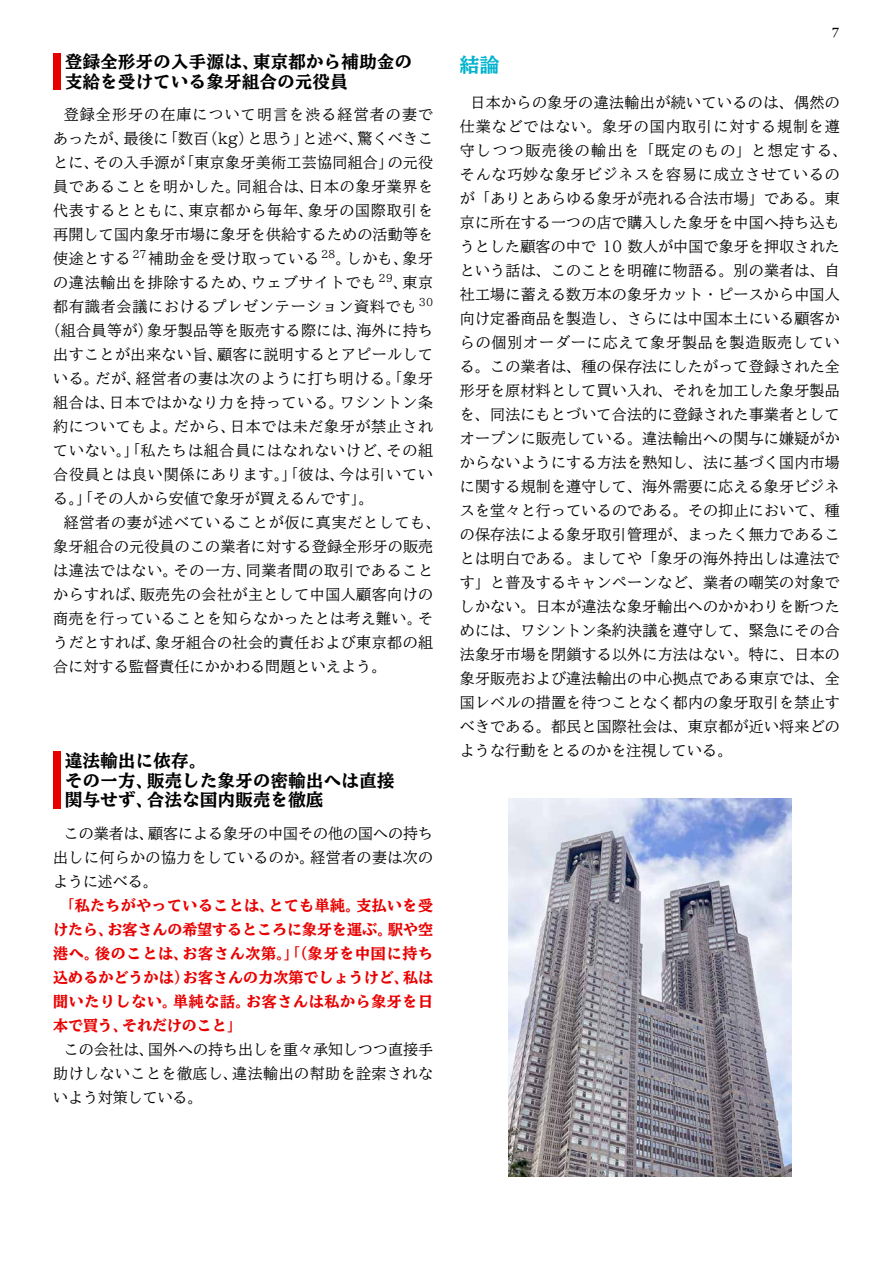
<style>
.page{position:relative;width:893px;height:1263px;background:#fff}
.page>*{position:absolute;margin:0;border:0;box-sizing:border-box;transform-origin:0 0}
.t1{font:800 19.5px "TBUD Min Std";color:#00b3ce}
.t2{font:800 17.25px/19.5px "TBUD Min Std";letter-spacing:.025em;color:#000}
.t3{font:500 15px/24px "TBUD Min Std";letter-spacing:.015em;color:#000;text-align:justify}
.t4{font:800 15px/24px "TBUD Min Std";letter-spacing:.025em;color:#e80000;text-align:justify}
.t5{font:500 15px "TBUD Min Std";letter-spacing:.045em;color:#000}
.t6{font:500 15px "TBUD Min Std";letter-spacing:.055em;color:#000}
.t7{font:500 15px "TBUD Min Std";letter-spacing:.05em;color:#000}
.t8{font:500 15px "TBUD Min Std";letter-spacing:.035em;color:#000}
.t9{font:500 15px "TBUD Min Std";letter-spacing:.04em;color:#000}
.t10{font:500 15px "TBUD Min Std";letter-spacing:.075em;color:#000}
.t11{font:13.5px "Georgia";color:#000}
</style>
<div class="page">
<div style="left:53px;top:53px;width:7px;height:37px;background:#e80000"></div>
<div style="left:53px;top:752px;width:7px;height:57px;background:#e80000"></div>
<img style="left:508px;top:798px;width:284px;height:378px">
<p class="t2" style="left:65px;top:52px;width:348px">登録全形牙の入手源は、東京都から補助金の支給を受けている象牙組合の元役員</p>
<p class="t10" style="left:64px;top:103px;width:371px">登録全形牙の在庫について明言を渋る経営者の妻で</p>
<p class="t3" style="left:53px;top:126px;width:381px">あったが、最後に「数百（kg）と思う」と述べ、驚くべきこ</p>
<p class="t3" style="left:53px;top:150px;width:382px">とに、その入手源が「東京象牙美術工芸協同組合」の元役</p>
<p class="t5" style="left:53px;top:175px;width:382px">員であることを明かした。同組合は、日本の象牙業界を</p>
<p class="t7" style="left:53px;top:199px;width:382px">代表するとともに、東京都から毎年、象牙の国際取引を</p>
<p class="t3" style="left:53px;top:222px;width:382px">再開して国内象牙市場に象牙を供給するための活動等を</p>
<p class="t8" style="left:53px;top:247px;width:381px">使途とする <sup>27</sup>補助金を受け取っている <sup>28</sup>。しかも、象牙</p>
<p class="t7" style="left:53px;top:271px;width:381px">の違法輸出を排除するため、ウェブサイトでも<sup>29</sup>、東京</p>
<p class="t6" style="left:53px;top:295px;width:381px">都有識者会議におけるプレゼンテーション資料でも<sup>30</sup></p>
<p class="t3" style="left:46px;top:318px;width:389px">（組合員等が）象牙製品等を販売する際には、海外に持ち</p>
<p class="t3" style="left:53px;top:342px;width:381px">出すことが出来ない旨、顧客に説明するとアピールして</p>
<p class="t9" style="left:53px;top:367px;width:382px">いる。だが、経営者の妻は次のように打ち明ける。「象牙</p>
<p class="t5" style="left:53px;top:391px;width:382px">組合は、日本ではかなり力を持っている。ワシントン条</p>
<p class="t5" style="left:53px;top:415px;width:382px">約についてもよ。だから、日本では未だ象牙が禁止され</p>
<p class="t6" style="left:53px;top:439px;width:381px">ていない。」「私たちは組合員にはなれないけど、その組</p>
<p class="t6" style="left:53px;top:463px;width:381px">合役員とは良い関係にあります。」「彼は、今は引いてい</p>
<p class="t3" style="left:53px;top:486px;width:322px">る。」「その人から安値で象牙が買えるんです」。</p>
<p class="t7" style="left:64px;top:511px;width:378px">経営者の妻が述べていることが仮に真実だとしても、</p>
<p class="t3" style="left:53px;top:534px;width:382px">象牙組合の元役員のこの業者に対する登録全形牙の販売</p>
<p class="t5" style="left:53px;top:559px;width:382px">は違法ではない。その一方、同業者間の取引であること</p>
<p class="t3" style="left:53px;top:582px;width:381px">からすれば、販売先の会社が主として中国人顧客向けの</p>
<p class="t3" style="left:53px;top:606px;width:381px">商売を行っていることを知らなかったとは考え難い。そ</p>
<p class="t3" style="left:53px;top:630px;width:381px">うだとすれば、象牙組合の社会的責任および東京都の組</p>
<p class="t3" style="left:53px;top:654px;width:335px">合に対する監督責任にかかわる問題といえよう。</p>
<p class="t2" style="left:65px;top:751px;width:331px">違法輸出に依存。<br>その一方、販売した象牙の密輸出へは直接関与せず、合法な国内販売を徹底</p>
<p class="t3" style="left:53px;top:820px;width:382px;text-indent:10px">この業者は、顧客による象牙の中国その他の国への持ち出しに何らかの協力をしているのか。経営者の妻は次のように述べる。</p>
<p class="t4" style="left:53px;top:893px;width:382px;text-indent:7px">「私たちがやっていることは、とても単純。支払いを受けたら、お客さんの希望するところに象牙を運ぶ。駅や空港へ。後のことは、お客さん次第。」「（象牙を中国に持ち込めるかどうかは）お客さんの力次第でしょうけど、私は聞いたりしない。単純な話。お客さんは私から象牙を日本で買う、それだけのこと」</p>
<p class="t3" style="left:53px;top:1036px;width:382px;text-indent:10px">この会社は、国外への持ち出しを重々承知しつつ直接手助けしないことを徹底し、違法輸出の幇助を詮索されないよう対策している。</p>
<p class="t11" style="left:832px;top:21px;width:8px">7</p>
<h1 class="t1" style="left:460px;top:49px;width:41px">結論</h1>
<p class="t3" style="left:460px;top:90px;width:389px;text-align:left;text-indent:10px">日本からの象牙の違法輸出が続いているのは、偶然の仕業などではない。象牙の国内取引に対する規制を遵守しつつ販売後の輸出を「既定のもの」と想定する、そんな巧妙な象牙ビジネスを容易に成立させているのが「ありとあらゆる象牙が売れる合法市場」である。東京に所在する一つの店で購入した象牙を中国へ持ち込もうとした顧客の中で 10 数人が中国で象牙を押収されたという話は、このことを明確に物語る。別の業者は、自社工場に蓄える数万本の象牙カット・ピースから中国人向け定番商品を製造し、さらには中国本土にいる顧客からの個別オーダーに応えて象牙製品を製造販売している。この業者は、種の保存法にしたがって登録された全形牙を原材料として買い入れ、それを加工した象牙製品を、同法にもとづいて合法的に登録された事業者としてオープンに販売している。違法輸出への関与に嫌疑がかからないようにする方法を熟知し、法に基づく国内市場に関する規制を遵守して、海外需要に応える象牙ビジネスを堂々と行っているのである。その抑止において、種の保存法による象牙取引管理が、まったく無力であることは明白である。ましてや「象牙の海外持出しは違法です」と普及するキャンペーンなど、業者の嘲笑の対象でしかない。日本が違法な象牙輸出へのかかわりを断つためには、ワシントン条約決議を遵守して、緊急にその合法象牙市場を閉鎖する以外に方法はない。特に、日本の象牙販売および違法輸出の中心拠点である東京では、全国レベルの措置を待つことなく都内の象牙取引を禁止すべきである。都民と国際社会は、東京都が近い将来どのような行動をとるのかを注視している。</p>
</div>
